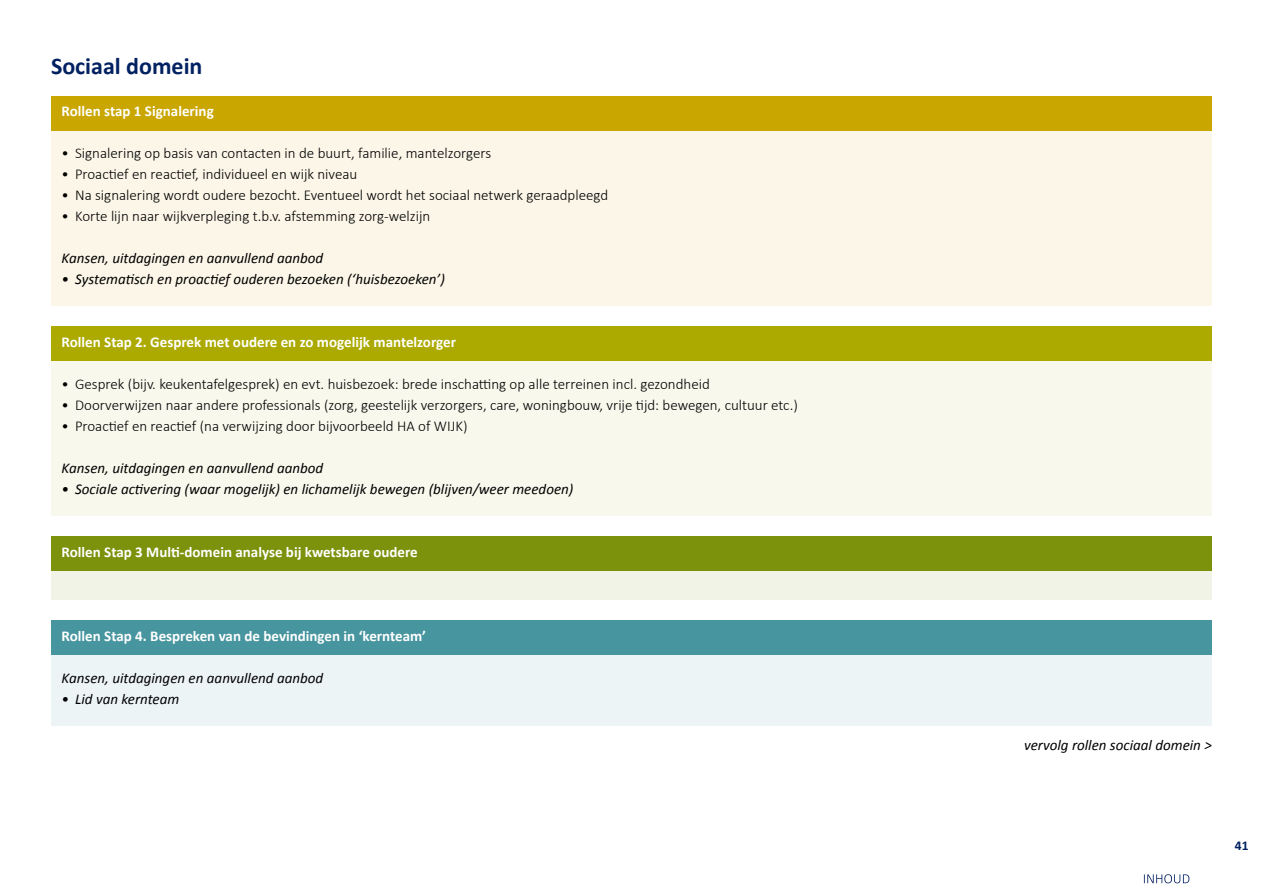
<style>
.page{position:relative;width:1263px;height:893px;background:#fff}
.page>*{position:absolute;margin:0;border:0;box-sizing:border-box;transform-origin:0 0}
.t1{font:700 24px "Calibri";color:#002161}
.t2{font:300 15px "Calibri";color:#000}
.t3{font:italic 15px "Calibri";color:#000}
.t4{font:700 15px "Calibri";color:#fff}
.t5{font:700 13.5px "Calibri";color:#002161}
</style>
<div class="page">
<div style="left:51px;top:96px;width:1161px;height:209px;background:#fbf6e8"></div>
<div style="left:51px;top:536px;width:1161px;height:63px;background:#f1f3e7"></div>
<div style="left:51px;top:620px;width:1161px;height:105px;background:#edf4f6"></div>
<div style="left:51px;top:326px;width:1161px;height:189px;background:#f9f8ed"></div>
<div style="left:51px;top:96px;width:1161px;height:34px;background:#c9a600"></div>
<div style="left:51px;top:536px;width:1161px;height:34px;background:#7c910c"></div>
<div style="left:51px;top:620px;width:1161px;height:34px;background:#47959f"></div>
<div style="left:51px;top:326px;width:1161px;height:34px;background:#acaa00"></div>
<svg style="left:1144px;top:874px;width:45px;height:9px"></svg>
<h1 class="t1" style="left:51px;top:51px;width:153px">Sociaal domein</h1>
<p class="t4" style="left:62px;top:102px;width:154px">Rollen stap 1 Signalering</p>
<p class="t2" style="left:62px;top:144px;width:431px">• Signalering op basis van contacten in de buurt, familie, mantelzorgers</p>
<p class="t2" style="left:62px;top:165px;width:297px">• Proactief en reactief, individueel en wijk niveau</p>
<p class="t2" style="left:62px;top:186px;width:548px">• Na signalering wordt oudere bezocht. Eventueel wordt het sociaal netwerk geraadpleegd</p>
<p class="t2" style="left:62px;top:207px;width:370px">• Korte lijn naar wijkverpleging t.b.v. afstemming zorg-welzijn</p>
<p class="t3" style="left:62px;top:249px;width:263px">Kansen, uitdagingen en aanvullend aanbod</p>
<p class="t3" style="left:62px;top:270px;width:385px">• Systematisch en proactief ouderen bezoeken (‘huisbezoeken’)</p>
<p class="t4" style="left:62px;top:333px;width:396px">Rollen Stap 2. Gesprek met oudere en zo mogelijk mantelzorger</p>
<p class="t2" style="left:62px;top:375px;width:650px">• Gesprek (bijv. keukentafelgesprek) en evt. huisbezoek: brede inschatting op alle terreinen incl. gezondheid</p>
<p class="t2" style="left:62px;top:396px;width:738px">• Doorverwijzen naar andere professionals (zorg, geestelijk verzorgers, care, woningbouw, vrije tijd: bewegen, cultuur etc.)</p>
<p class="t2" style="left:62px;top:417px;width:407px">• Proactief en reactief (na verwijzing door bijvoorbeeld HA of WIJK)</p>
<p class="t3" style="left:62px;top:459px;width:263px">Kansen, uitdagingen en aanvullend aanbod</p>
<p class="t3" style="left:62px;top:480px;width:513px">• Sociale activering (waar mogelijk) en lichamelijk bewegen (blijven/weer meedoen)</p>
<p class="t4" style="left:62px;top:543px;width:358px">Rollen Stap 3 Multi-domein analyse bij kwetsbare oudere</p>
<p class="t4" style="left:62px;top:627px;width:366px">Rollen Stap 4. Bespreken van de bevindingen in ‘kernteam’</p>
<p class="t3" style="left:62px;top:669px;width:263px">Kansen, uitdagingen en aanvullend aanbod</p>
<p class="t3" style="left:62px;top:690px;width:119px">• Lid van kernteam</p>
<p class="t3" style="left:1024px;top:736px;width:189px">vervolg rollen sociaal domein &gt;</p>
<p class="t5" style="left:1235px;top:837px;width:15px">41</p>
</div>
